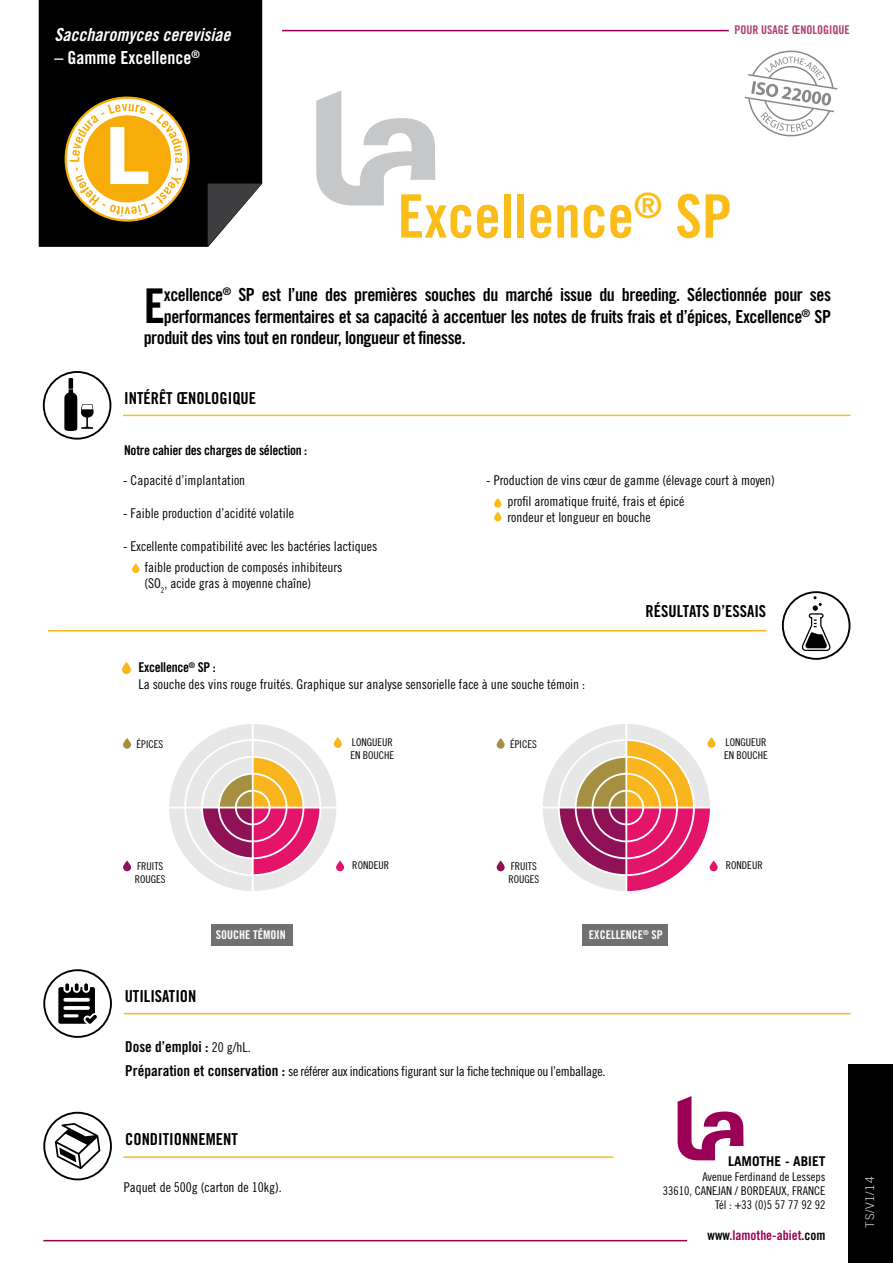
<style>
.page{position:relative;width:893px;height:1263px;background:#fff}
.page>*{position:absolute;margin:0;border:0;box-sizing:border-box;transform-origin:0 0}
.t1{font:60px "Trade Gothic LT Std Bd Cn 20";color:#fbbd1a}
.t2{font:47.85px "Trade Gothic LT Std Bd Cn 20";color:#000}
.t3{font:18px "Trade Gothic LT Std Bd Cn 20";letter-spacing:-.025em;color:#000}
.t4{font:18px "Trade Gothic LT Std Bd Cn 20 Obl";color:#fff}
.t5{font:18px "Trade Gothic LT Std Bd Cn 20";color:#fff}
.t6{font:16.5px "Trade Gothic LT Std Bd Cn 20";color:#000}
.t7{font:15px "Trade Gothic LT Std Bd Cn 20";color:#000}
.t8{font:13.5px/21px "Trade Gothic LT Std Cn 18";color:#000}
.t9{font:13.5px "Trade Gothic LT Std Cn 18";letter-spacing:-.025em;color:#000}
.t10{font:13.5px "Trade Gothic LT Std Bd Cn 20";letter-spacing:-.02em;color:#000}
.t11{font:13.5px "Trade Gothic LT Std Bd Cn 20";color:#9b0057}
.t12{font:700 13.5px "Trade Gothic LT Std";color:#000}
.t13{font:12px/14.4px "Trade Gothic LT Std Cn 18";color:#000;text-align:right}
.t14{font:12px "Trade Gothic LT Std Bd Cn 20";color:#fff}
.t15{font:12px "Trade Gothic LT Std Bd Cn 20";color:#ac3e73}
.t16{font:300 12px "Trade Gothic LT Std";color:#d5d6d7}
.t17{font:10.65px/12.8px "Trade Gothic LT Std Cn 18";color:#000}
.s1{font-family:"Trade Gothic LT Std Cn 18";font-size:13.5px}
.s2{font-family:"Trade Gothic LT Std Bd Cn 20";font-size:15px}
.s3{color:#000}
</style>
<div class="page">
<svg style="left:43px;top:371px;width:68px;height:69px"></svg>
<svg style="left:782px;top:591px;width:68px;height:69px"></svg>
<hr style="left:123px;top:415px;width:727px;height:1px;background:#fbbd1a">
<hr style="left:48px;top:630px;width:718px;height:1px;background:#fbbd1a">
<svg style="left:744px;top:50px;width:94px;height:87px"></svg>
<svg style="left:316px;top:91px;width:119px;height:114px"></svg>
<hr style="left:282px;top:30px;width:447px;height:1px;background:#9b0057">
<div style="left:39px;top:0;width:223px;height:247px;background:#000"></div>
<svg style="left:208px;top:184px;width:54px;height:62px"></svg>
<svg style="left:66px;top:98px;width:123px;height:122px"></svg>
<svg style="left:70px;top:104px;width:112px;height:113px"></svg>
<svg style="left:494px;top:498px;width:7px;height:10px"></svg>
<div style="left:494px;top:512px;width:7px;height:9px;background:#fbbd1a;border-radius:4px"></div>
<svg style="left:132px;top:563px;width:7px;height:10px"></svg>
<div style="left:211px;top:923px;width:82px;height:22px;background:#707172"></div>
<div style="left:583px;top:923px;width:85px;height:22px;background:#707172"></div>
<svg style="left:169px;top:724px;width:167px;height:167px"></svg>
<svg style="left:123px;top:738px;width:8px;height:11px"></svg>
<svg style="left:334px;top:737px;width:8px;height:11px"></svg>
<svg style="left:336px;top:860px;width:8px;height:11px"></svg>
<svg style="left:123px;top:860px;width:8px;height:11px"></svg>
<svg style="left:122px;top:662px;width:9px;height:12px"></svg>
<svg style="left:678px;top:1096px;width:65px;height:65px"></svg>
<hr style="left:43px;top:1240px;width:644px;height:1px;background:#9b0057">
<div style="left:849px;top:1064px;width:44px;height:199px;background:#000"></div>
<svg style="left:43px;top:969px;width:69px;height:69px"></svg>
<hr style="left:124px;top:1013px;width:726px;height:1px;background:#fbbd1a">
<svg style="left:43px;top:1112px;width:69px;height:68px"></svg>
<hr style="left:123px;top:1156px;width:490px;height:2px;background:#fbbd1a">
<svg style="left:543px;top:724px;width:167px;height:167px"></svg>
<svg style="left:497px;top:738px;width:8px;height:11px"></svg>
<svg style="left:707px;top:737px;width:8px;height:11px"></svg>
<svg style="left:710px;top:860px;width:8px;height:11px"></svg>
<svg style="left:497px;top:860px;width:8px;height:11px"></svg>
<h3 class="t4" style="left:55px;top:24px;width:177px">Saccharomyces cerevisiae</h3>
<h3 class="t5" style="left:55px;top:46px;width:147px">– Gamme Excellence<sup>®</sup></h3>
<p class="t15" style="left:735px;top:23px;width:111px">Pour usage œnologique</p>
<h1 class="t1" style="left:398px;top:180px;width:336px">Excellence<sup>®</sup> SP</h1>
<h2 class="t2" style="left:144px;top:276px;width:23px">E</h2>
<h3 class="t3" style="left:164px;top:284px;width:669px">xcellence<sup>®</sup> SP est l’une des premières souches du marché issue du breeding. Sélectionnée pour ses</h3>
<h3 class="t3" style="left:164px;top:305px;width:669px">performances fermentaires et sa capacité à accentuer les notes de fruits frais et d’épices, Excellence<sup>®</sup> SP</h3>
<h3 class="t3" style="left:144px;top:327px;width:324px">produit des vins tout en rondeur, longueur et finesse.</h3>
<p class="t6" style="left:124px;top:388px;width:125px">Intérêt œnologique</p>
<p class="t10" style="left:124px;top:442px;width:185px">Notre cahier des charges de sélection :</p>
<p class="t8" style="left:123px;top:469px;width:124px">- Capacité d’implantation</p>
<p class="t8" style="left:123px;top:502px;width:172px">- Faible production d’acidité volatile</p>
<p class="t8" style="left:144px;top:535px;width:234px;text-indent:-21px">- Excellente compatibilité avec les bactéries lactiques faible production de composés inhibiteurs</p>
<p class="t8" style="left:144px;top:573px;width:168px">(SO<sub>2</sub>, acide gras à moyenne chaîne)</p>
<p class="t8" style="left:507px;top:469px;width:269px;text-indent:-21px">- Production de vins cœur de gamme (élevage court à moyen) profil aromatique fruité, frais et épicé</p>
<p class="t8" style="left:507px;top:507px;width:145px">rondeur et longueur en bouche</p>
<p class="t6" style="left:646px;top:601px;width:122px">RÉSULTATS D’ESSAIS</p>
<p class="t10" style="left:138px;top:659px;width:79px">Excellence<sup>®</sup> SP :</p>
<p class="t8" style="left:138px;top:673px;width:448px">La souche des vins rouge fruités. Graphique sur analyse sensorielle face à une souche témoin :</p>
<p class="t17" style="left:137px;top:738px;width:18px">épices</p>
<p class="t17" style="left:350px;top:736px;width:45px">LONGUEUR<br>EN BOUCHE</p>
<p class="t17" style="left:510px;top:738px;width:18px">épices</p>
<p class="t17" style="left:724px;top:736px;width:45px">LONGUEUR<br>EN BOUCHE</p>
<p class="t17" style="left:137px;top:860px;width:27px">fruits</p>
<p class="t17" style="left:352px;top:859px;width:36px">Rondeur</p>
<p class="t17" style="left:135px;top:873px;width:22px">rouges</p>
<p class="t17" style="left:511px;top:860px;width:27px">fruits</p>
<p class="t17" style="left:726px;top:859px;width:38px">RONDEUR</p>
<p class="t17" style="left:508px;top:873px;width:22px">rouges</p>
<p class="t14" style="left:216px;top:927px;width:70px">SOUCHE TÉMOIN</p>
<p class="t14" style="left:589px;top:927px;width:17px">excelle</p>
<p class="t14" style="left:626px;top:927px;width:38px">nce<sup>®</sup> sP</p>
<p class="t6" style="left:125px;top:986px;width:64px">UTILISATION</p>
<p class="t7" style="left:125px;top:1038px;width:127px">Dose d’emploi : <span class="s1">20 g/hL.</span></p>
<p class="t9" style="left:125px;top:1063px;width:482px"><span class="s2">Préparation et conservation :</span> se référer aux indications figurant sur la fiche technique ou l’emballage.</p>
<p class="t6" style="left:125px;top:1129px;width:114px">CONDITIONNEMENT</p>
<p class="t8" style="left:124px;top:1177px;width:160px">Paquet de 500g (carton de 10kg).</p>
<p class="t12" style="left:728px;top:1153px;width:99px">LAMOTHE - ABIET</p>
<p class="t13" style="left:663px;top:1169px;width:164px">Avenue Ferdinand de Lesseps<br>33610, CANEJAN / BORDEAUX, FRANCE<br>Tél : +33 (0)5 57 77 92 92</p>
<p class="t11" style="left:708px;top:1227px;width:119px"><span class="s3">www</span>.lamothe-abiet<span class="s3">.com</span></p>
<p class="t16" style="left:863px;top:1228px;width:52px;rotate:-90deg">TS/V1/14</p>
</div>
